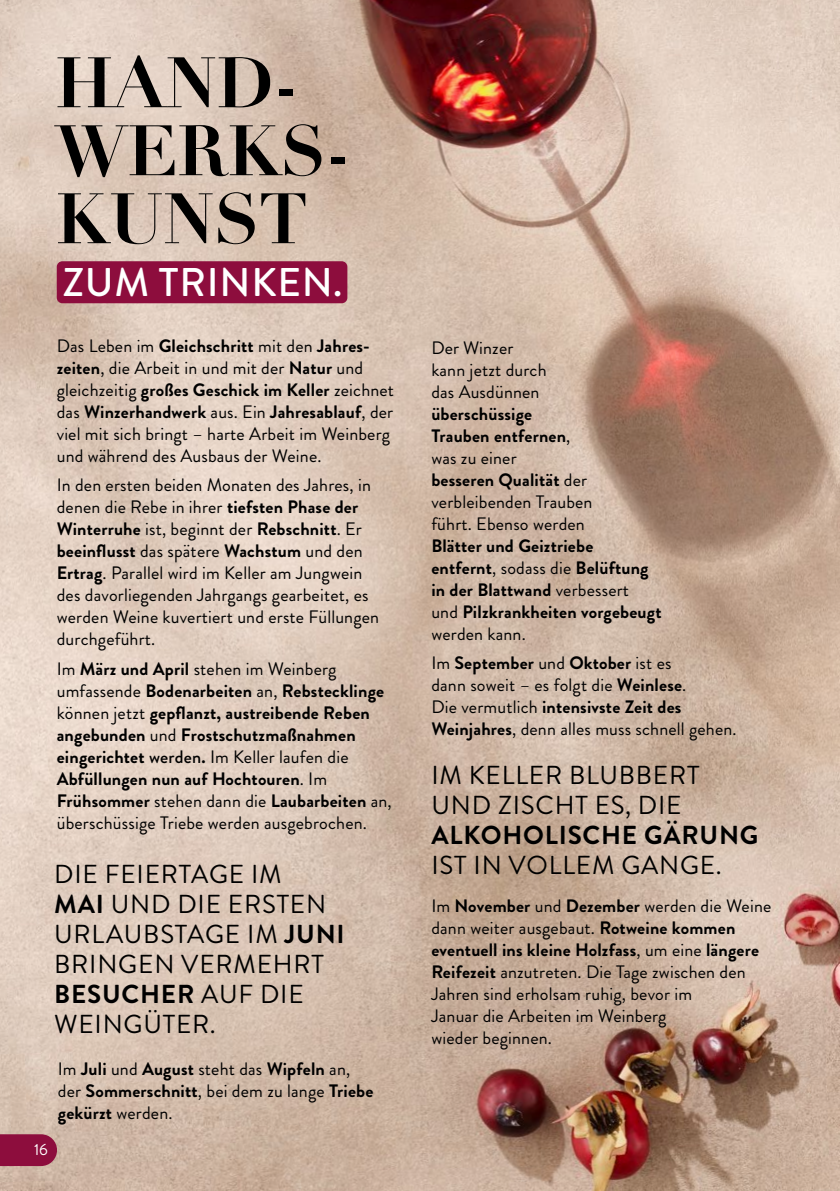
<style>
.page{position:relative;width:840px;height:1191px;background:#fff}
.page>*{position:absolute;margin:0;border:0;box-sizing:border-box;transform-origin:0 0}
.t1{font:700 70px/68px "Didot LT Std";letter-spacing:-.01em;color:#000}
.t2{font:500 40px "Brandon Grotesque";letter-spacing:.02em;color:#fff}
.t3{font:26px/30px "Brandon Grotesque";letter-spacing:.03em;color:#000}
.t4{font:700 26px "Brandon Grotesque";letter-spacing:.03em;color:#000}
.t5{font:18px/22px "Brandon Grotesque";letter-spacing:.01em;color:#000}
.t6{font:700 18px/22px "Brandon Grotesque";letter-spacing:.01em;color:#000}
.t7{font:16px "Brandon Grotesque";color:#fff}
.s1{font-weight:700}
.s2{font-weight:400}
.s3{font-weight:500}
</style>
<div class="page">
<img style="left:0;top:0;width:839px;height:1191px">
<div style="left:57px;top:261px;width:290px;height:42px;background:#8d0d3d;border-radius:6px"></div>
<svg style="left:0;top:1134px;width:57px;height:32px;background:#911844"></svg>
<h1 class="t1" style="left:55px;top:50px;width:297px">HAND-<br>WERKS-<br>KUNST</h1>
<h2 class="t2" style="left:63px;top:255px;width:281px">ZUM TRINKEN.</h2>
<p class="t5" style="left:57px;top:335px;width:339px">Das Leben im <span class="s1">Gleichschritt</span> mit den <span class="s1">Jahres&shy;zeiten</span>, die Arbeit in und mit der <span class="s1">Natur</span> und gleichzeitig <span class="s1">großes Geschick im Keller</span> zeichnet das <span class="s1">Winzerhandwerk</span> aus. Ein <span class="s1">Jahresablauf</span>, der viel mit sich bringt – harte Arbeit im Weinberg und während des Ausbaus der Weine.</p>
<p class="t5" style="left:57px;top:474px;width:324px">In den ersten beiden Monaten des Jahres, in denen die Rebe in ihrer <span class="s1">tiefsten Phase der Winterruhe</span> ist, beginnt der <span class="s1">Rebschnitt</span>. Er <span class="s1">beeinflusst</span> das spätere <span class="s1">Wachstum</span> und den <span class="s1">Ertrag</span>. Parallel wird im Keller am Jungwein des davorliegenden Jahrgangs gearbeitet, es werden Weine kuvertiert und erste Füllungen durchgeführt.</p>
<p class="t6" style="left:57px;top:657px;width:336px"><span class="s2">Im</span> März und April <span class="s2">stehen im Weinberg umfassende</span> Bodenarbeiten <span class="s2">an,</span> Rebstecklinge <span class="s2">können jetzt</span> gepflanzt, austreibende Reben angebunden <span class="s2">und</span> Frostschutzmaßnahmen eingerichtet <span class="s3">werden</span>. <span class="s2">Im Keller laufen die </span>Abfüllungen nun auf Hochtouren<span class="s2">. Im </span>Frühsommer <span class="s2">stehen dann die</span> Laubarbeiten <span class="s2">an, überschüssige Triebe werden ausgebrochen.</span></p>
<h3 class="t3" style="left:54px;top:859px;width:292px">DIE FEIERTAGE IM<br><span class="s1">MAI</span> UND DIE ERSTEN<br>URLAUBSTAGE IM <span class="s1">JUNI<br></span>BRINGEN VERMEHRT<br><span class="s1">BESUCHER</span> AUF DIE<br>WEINGÜTER.</h3>
<p class="t7" style="left:34px;top:1139px;width:15px">16</p>
<p class="t6" style="left:58px;top:1058px;width:317px"><span class="s2">Im</span> Juli <span class="s2">und</span> August <span class="s2">steht das</span> Wipfeln <span class="s2">an, der</span> Sommerschnitt<span class="s2">, bei dem zu lange</span> Triebe gekürzt <span class="s2">werden.</span></p>
<p class="t5" style="left:431px;top:337px;width:117px">Der Winzer kann jetzt durch das Ausdünnen</p>
<p class="t5" style="left:431px;top:403px;width:163px"><span class="s1">überschüssige<br>Trauben entfernen</span>, was zu einer<br><span class="s1">besseren Qualität</span> der verbleibenden Trauben führt. Ebenso werden</p>
<p class="t6" style="left:431px;top:535px;width:231px">Blätter und Geiztriebe entfernt<span class="s2">, sodass die</span> Belüftung in der Blattwand <span class="s2">verbessert<br>und</span> Pilzkrankheiten vorgebeugt <span class="s2">werden kann.</span></p>
<p class="t5" style="left:431px;top:652px;width:306px">Im <span class="s1">September</span> und <span class="s1">Oktober</span> ist es<br>dann soweit – es folgt die <span class="s1">Weinlese</span>.<br>Die vermutlich <span class="s1">intensivste Zeit des Weinjahres</span>, denn alles muss schnell gehen.</p>
<h3 class="t3" style="left:431px;top:760px;width:269px">IM KELLER BLUBBERT<br>UND ZISCHT ES, DIE</h3>
<h3 class="t4" style="left:431px;top:816px;width:328px">ALKOHOLISCHE GÄRUNG</h3>
<h3 class="t3" style="left:431px;top:850px;width:292px">IST IN VOLLEM GANGE.</h3>
<p class="t5" style="left:431px;top:895px;width:341px">Im <span class="s1">November</span> und <span class="s1">Dezember</span> werden die Weine dann weiter ausgebaut. <span class="s1">Rotweine kommen eventuell ins kleine Holzfass</span>, um eine <span class="s1">längere Reifezeit</span> anzutreten. Die Tage zwischen den Jahren sind erholsam ruhig, bevor im<br>Januar die Arbeiten im Weinberg<br>wieder beginnen.</p>
</div>
